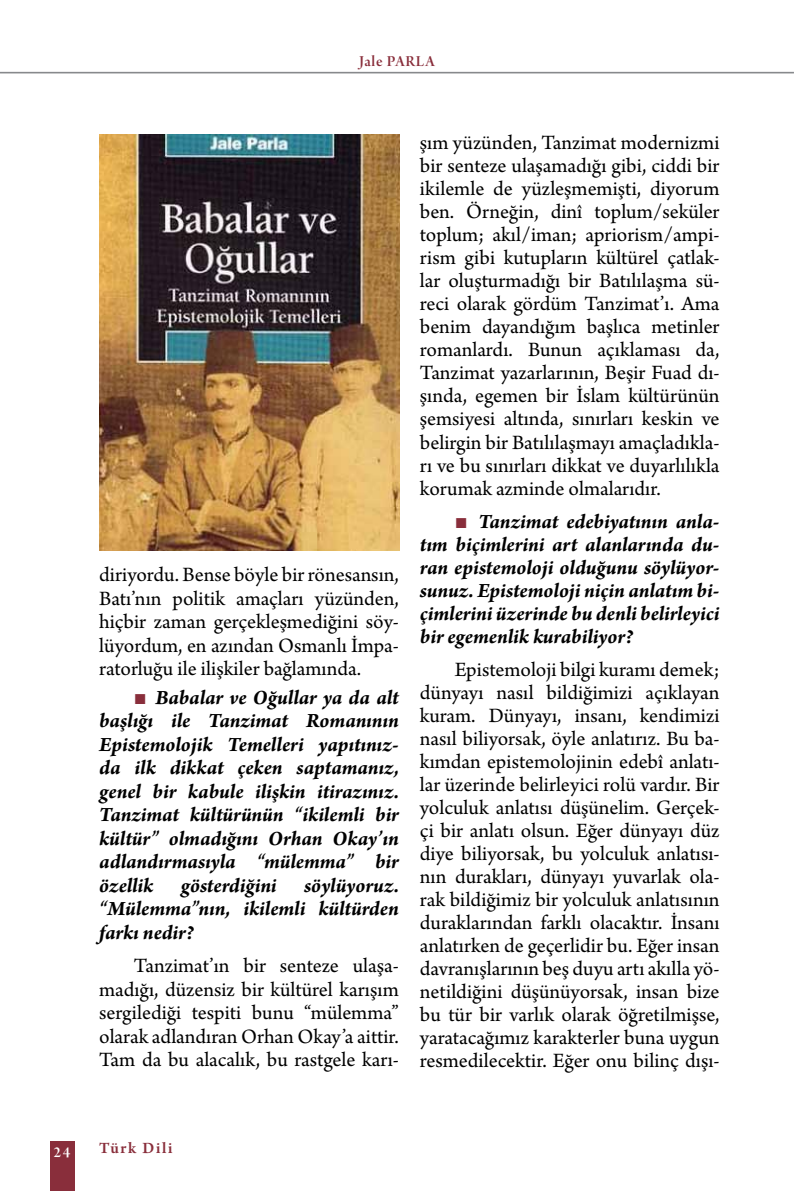
<style>
.page{position:relative;width:794px;height:1191px;background:#fff}
.page>*{position:absolute;margin:0;border:0;box-sizing:border-box;transform-origin:0 0}
.t1{font:21.35px/23.1px "Arno Pro";color:#000;text-align:justify}
.t2{font:italic 700 21.35px/23.4px "Arno Pro";letter-spacing:-.005em;color:#000;text-align:justify}
.t3{font:600 16.62px "Arno Pro";letter-spacing:.1em;color:#892e3b}
.t4{font:16.1px "Arno Pro Smbd Display";letter-spacing:.05em;color:#892e3b}
.t5{font:16.1px "Arno Pro Smbd Display";color:#fff}
.s1{font-family:"Times New Roman";font-style:normal;color:#892e3b}
</style>
<div class="page">
<hr style="left:0;top:72px;width:794px;height:1px;background:#808285">
<hr style="left:0;top:73px;width:794px;height:1px;background:#808285">
<div style="left:50px;top:1141px;width:24px;height:50px;background:#892e3b"></div>
<img style="left:99px;top:134px;width:300px;height:417px">
<p class="t4" style="left:359px;top:52px;width:77px">Jale PARLA</p>
<p class="t1" style="left:99px;top:564px;width:301px">diriyordu. Bense böyle bir rönesansın, Batı’nın politik amaçları yüzünden, hiçbir zaman gerçekleşmediğini söy&shy;lüyordum, en azından Osmanlı İmpa&shy;ratorluğu ile ilişkiler bağlamında.</p>
<p class="t2" style="left:99px;top:686px;width:301px;text-indent:35px"><span class="s1">■</span> Babalar ve Oğullar ya da alt başlığı ile Tanzimat Romanının Epistemolojik Temelleri yapıtınız&shy;da ilk dikkat çeken saptamanız, genel bir kabule ilişkin itirazınız.<br>Tanzimat kültürünün “ikilemli bir kültür” olmadığını Orhan Okay’ın adlandırmasıyla “mülemma” bir özellik</p>
<p class="t2" style="left:99px;top:874px;width:301px;text-indent:205px">söylüyoruz. “Mülemma”nın, ikilemli kültürden farkı nedir?</p>
<p class="t1" style="left:99px;top:955px;width:301px;text-indent:35px">Tanzimat’ın bir senteze ulaşa&shy;madığı, düzensiz bir kültürel karışım sergilediği tespiti bunu “mülemma” olarak adlandıran Orhan Okay’a aittir.<br>Tam da bu alacalık, bu rastgele karı-</p>
<p class="t2" style="left:181px;top:874px;width:97px">gösterdiğini</p>
<p class="t1" style="left:420px;top:132px;width:301px">şım yüzünden, Tanzimat modernizmi bir senteze ulaşamadığı gibi, ciddi bir ikilemle de yüzleşmemişti, diyorum ben. Örneğin, dinî toplum/seküler toplum; akıl/iman; apriorism/ampi&shy;rism gibi kutupların kültürel çatlak&shy;lar oluşturmadığı bir Batılılaşma sü&shy;reci olarak gördüm Tanzimat’ı. Ama benim dayandığım başlıca metinler romanlardı. Bunun açıklaması da, Tanzimat yazarlarının, Beşir Fuad dı&shy;şında, egemen bir İslam kültürünün şemsiyesi altında, sınırları keskin ve belirgin bir Batılılaşmayı amaçladıkla&shy;rı ve bu sınırları dikkat ve duyarlılıkla korumak azminde olmalarıdır.</p>
<p class="t2" style="left:420px;top:510px;width:301px;text-indent:35px"><span class="s1">■</span> Tanzimat edebiyatının anla&shy;tım biçimlerini art alanlarında du&shy;ran epistemoloji olduğunu söylüyor&shy;sunuz. Epistemoloji niçin anlatım bi&shy;çimlerini üzerinde bu denli belirleyici bir egemenlik kurabiliyor?</p>
<p class="t1" style="left:420px;top:659px;width:301px;text-indent:35px">Epistemoloji bilgi kuramı demek; dünyayı nasıl bildiğimizi açıklayan kuram. Dünyayı, insanı, kendimizi nasıl biliyorsak, öyle anlatırız. Bu ba&shy;kımdan epistemolojinin edebî anlatı&shy;lar üzerinde belirleyici rolü vardır. Bir yolculuk anlatısı düşünelim. Gerçek&shy;çi bir anlatı olsun. Eğer dünyayı düz diye biliyorsak, bu yolculuk anlatısı&shy;nın durakları, dünyayı yuvarlak ola&shy;rak bildiğimiz bir yolculuk anlatısının duraklarından farklı olacaktır. İnsanı anlatırken de geçerlidir bu. Eğer insan davranışlarının beş duyu artı akılla yö&shy;netildiğini düşünüyorsak, insan bize bu tür bir varlık olarak öğretilmişse, yaratacağımız karakterler buna uygun resmedilecektir. Eğer onu bilinç dışı-</p>
<p class="t5" style="left:54px;top:1142px;width:18px">24</p>
<p class="t3" style="left:99px;top:1138px;width:75px">Türk Dili</p>
</div>
